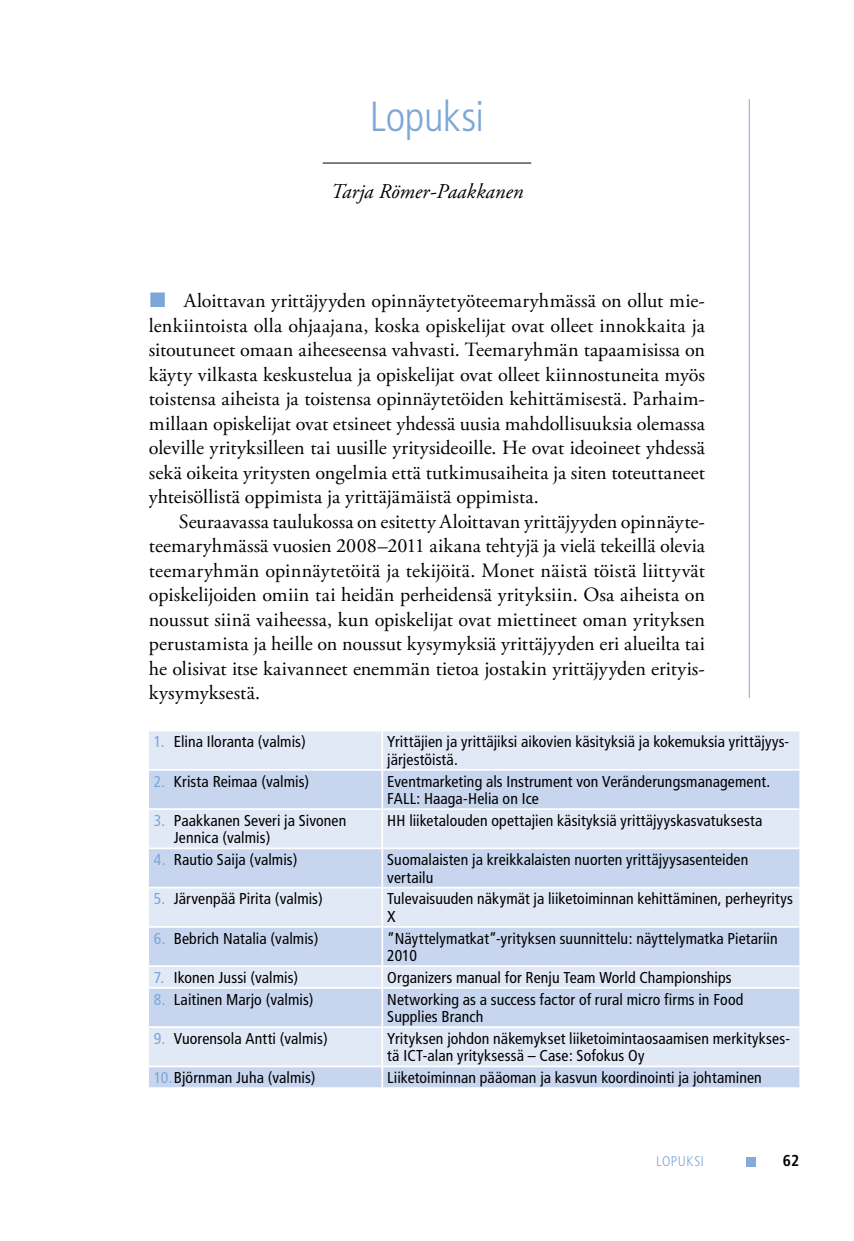
<style>
.page{position:relative;width:854px;height:1241px;background:#fff}
.page>*{position:absolute;margin:0;border:0;box-sizing:border-box;transform-origin:0 0}
.t1{font:300 condensed 42px "Frutiger";letter-spacing:-.01em;color:#7da7d8}
.t2{font:italic 21px "Adobe Garamond Pro";color:#000}
.t3{font:20.12px/24.5px "Adobe Garamond Pro";letter-spacing:.005em;color:#000;text-align:justify}
.t4{font:condensed 15.75px/17.5px "Frutiger";letter-spacing:.005em;color:#000}
.t5{font:700 condensed 15.75px "Frutiger";color:#000}
.t6{font:300 condensed 14px "Frutiger";letter-spacing:.035em;color:#7da7d8}
.s1{color:#7da7d8}
</style>
<div class="page">
<hr style="left:748px;top:99px;width:1px;height:1002px;background:#7da7d8">
<div style="left:745px;top:1156px;width:10px;height:10px;background:#85abdb"></div>
<div style="left:721px;top:698px;width:56px;height:418px;background:#fff"></div>
<hr style="left:322px;top:163px;width:209px;height:1px;background:#000">
<div style="left:149px;top:731px;width:650px;height:37px;background:#e1e8f6"></div>
<svg style="left:149px;top:770px;width:650px;height:317px;background:#d3def1"></svg>
<hr style="left:149px;top:808px;width:232px;height:1px;background:#fff">
<hr style="left:383px;top:808px;width:416px;height:1px;background:#fff">
<hr style="left:149px;top:847px;width:232px;height:2px;background:#fff">
<hr style="left:383px;top:847px;width:416px;height:2px;background:#fff">
<hr style="left:149px;top:886px;width:232px;height:2px;background:#fff">
<hr style="left:383px;top:886px;width:416px;height:2px;background:#fff">
<hr style="left:149px;top:925px;width:232px;height:2px;background:#fff">
<hr style="left:383px;top:925px;width:416px;height:2px;background:#fff">
<hr style="left:149px;top:965px;width:232px;height:1px;background:#fff">
<hr style="left:383px;top:965px;width:416px;height:1px;background:#fff">
<hr style="left:149px;top:986px;width:232px;height:2px;background:#fff">
<hr style="left:383px;top:986px;width:416px;height:2px;background:#fff">
<hr style="left:149px;top:1026px;width:232px;height:1px;background:#fff">
<hr style="left:383px;top:1026px;width:416px;height:1px;background:#fff">
<hr style="left:149px;top:1065px;width:232px;height:2px;background:#fff">
<hr style="left:383px;top:1065px;width:416px;height:2px;background:#fff">
<hr style="left:381px;top:729px;width:2px;height:40px;background:#fff">
<hr style="left:381px;top:769px;width:2px;height:40px;background:#fff">
<hr style="left:381px;top:809px;width:2px;height:39px;background:#fff">
<hr style="left:381px;top:848px;width:2px;height:39px;background:#fff">
<hr style="left:381px;top:887px;width:2px;height:39px;background:#fff">
<hr style="left:381px;top:926px;width:2px;height:39px;background:#fff">
<hr style="left:381px;top:965px;width:2px;height:22px;background:#fff">
<hr style="left:381px;top:987px;width:2px;height:39px;background:#fff">
<hr style="left:381px;top:1026px;width:2px;height:40px;background:#fff">
<hr style="left:381px;top:1066px;width:2px;height:22px;background:#fff">
<h1 class="t1" style="left:370px;top:92px;width:116px">Lopuksi</h1>
<p class="t2" style="left:330px;top:179px;width:194px">Tarja Römer-Paakkanen</p>
<p class="t3" style="left:149px;top:289px;width:557px;text-indent:35px">Aloittavan yrittäjyyden opinnäytetyöteemaryhmässä on ollut mie&shy;lenkiintoista olla ohjaajana, koska opiskelijat ovat olleet innokkaita ja sitoutuneet omaan aiheeseensa vahvasti. Teemaryhmän tapaamisissa on käyty vilkasta keskustelua ja opiskelijat ovat olleet kiinnostuneita myös toistensa aiheista ja toistensa opinnäytetöiden kehittämisestä. Parhaim&shy;millaan opiskelijat ovat etsineet yhdessä uusia mahdollisuuksia olemassa oleville yrityksilleen tai uusille yritysideoille. He ovat ideoineet yhdessä sekä oikeita yritysten ongelmia että tutkimusaiheita ja siten toteuttaneet yhteisöllistä oppimista ja yrittäjämäistä oppimista.</p>
<p class="t3" style="left:149px;top:509px;width:557px;text-indent:30px">Seuraavassa taulukossa on esitetty Aloittavan yrittäjyyden opinnäyte&shy;teemaryhmässä vuosien 2008–2011 aikana tehtyjä ja vielä tekeillä olevia teemaryhmän opinnäytetöitä ja tekijöitä. Monet näistä töistä liittyvät opiskelijoiden omiin tai heidän perheidensä yrityksiin. Osa aiheista on noussut siinä vaiheessa, kun opiskelijat ovat miettineet oman yrityksen perustamista ja heille on noussut kysymyksiä yrittäjyyden eri alueilta tai he olisivat itse kaivanneet enemmän tietoa jostakin yrittäjyyden erityis&shy;kysymyksestä.</p>
<p class="t4" style="left:154px;top:733px;width:153px"><span class="s1">1.</span> Elina I loranta (valmis)</p>
<p class="t4" style="left:387px;top:733px;width:403px">Yrittäjien ja yrittäjiksi aikovien käsityksiä ja kokemuksia yrittäjyys&shy;järjestöistä.</p>
<p class="t4" style="left:154px;top:772px;width:157px"><span class="s1">2.</span> Krista Reimaa (valmis)</p>
<p class="t4" style="left:387px;top:772px;width:384px">Eventmarketing als I nstrument von Veränderungsmanagement.<br>FALL: Haaga-Helia on Ice</p>
<p class="t4" style="left:174px;top:811px;width:174px;text-indent:-20px"><span class="s1">3.</span> Paakkanen Severi ja Sivonen<br>Jennica (valmis)</p>
<p class="t4" style="left:387px;top:811px;width:376px">HH liiketalouden opettajien käsityksiä yrittäjyyskasvatuksesta</p>
<p class="t4" style="left:154px;top:850px;width:145px"><span class="s1">4.</span> Rautio Saija (valmis)</p>
<p class="t4" style="left:387px;top:850px;width:362px">Suomalaisten ja kreikkalaisten nuorten yrittäjyysasenteiden vertailu</p>
<p class="t4" style="left:154px;top:890px;width:170px"><span class="s1">5.</span> Järvenpää Pirita (valmis)</p>
<p class="t4" style="left:387px;top:890px;width:407px">Tulevaisuuden näkymät ja liiketoiminnan kehittäminen, perheyritys<br>X</p>
<p class="t4" style="left:154px;top:929px;width:166px"><span class="s1">6.</span> Bebrich Natalia (valmis)</p>
<p class="t4" style="left:387px;top:929px;width:392px">”Näyttelymatkat”-yrityksen suunnittelu: näyttelymatka Pietariin<br>2010</p>
<p class="t4" style="left:154px;top:968px;width:146px"><span class="s1">7.</span> Ikonen J ussi (valmis)</p>
<p class="t4" style="left:387px;top:968px;width:346px">Organizers manual for Renju Team World Championships</p>
<p class="t4" style="left:154px;top:990px;width:161px"><span class="s1">8.</span> Laitinen Marjo (valmis)</p>
<p class="t4" style="left:387px;top:990px;width:357px">Networking as a success factor of rural micro firms in Food<br>Supplies Branch</p>
<p class="t4" style="left:154px;top:1029px;width:175px"><span class="s1">9.</span> Vuorensola Antti (valmis)</p>
<p class="t4" style="left:387px;top:1029px;width:404px">Yrityksen johdon näkemykset liiketoimintaosaamisen merkitykses&shy;tä I CT-alan yrityksessä – Case: Sofokus Oy</p>
<p class="t4" style="left:154px;top:1068px;width:163px"><span class="s1">10.</span>Björnman Juha (valmis)</p>
<p class="t4" style="left:387px;top:1068px;width:376px">Liiketoiminnan pääoman ja kasvun koordinointi ja johtaminen</p>
<p class="t6" style="left:656px;top:1153px;width:49px">LOPUKSI</p>
<p class="t5" style="left:782px;top:1151px;width:18px">62</p>
</div>
